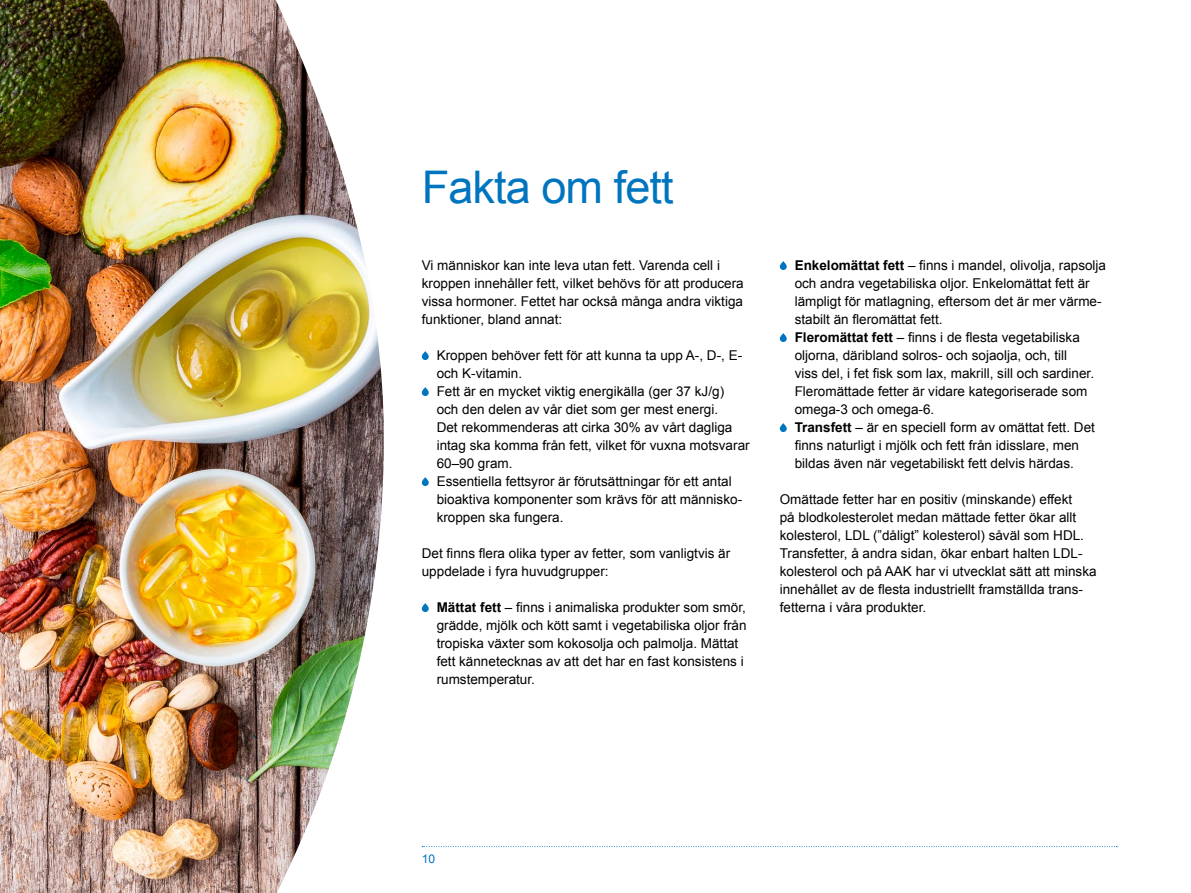
<style>
.page{position:relative;width:1191px;height:893px;background:#fff}
.page>*{position:absolute;margin:0;border:0;box-sizing:border-box;transform-origin:0 0}
.t1{font:45px "Arial";letter-spacing:-.02em;color:#0075bf}
.t2{font:13.5px/18px "Arial";color:#000}
.t3{font:12px "Arial";color:#0075bf}
.s1{font-weight:700}
</style>
<div class="page">
<svg style="left:422px;top:846px;width:695px;height:1px"></svg>
<img style="left:0;top:0;width:384px;height:893px">
<svg style="left:422px;top:351px;width:7px;height:9px"></svg>
<svg style="left:422px;top:387px;width:7px;height:9px"></svg>
<svg style="left:422px;top:477px;width:7px;height:9px"></svg>
<svg style="left:422px;top:603px;width:7px;height:9px"></svg>
<svg style="left:780px;top:261px;width:6px;height:9px"></svg>
<svg style="left:780px;top:333px;width:6px;height:9px"></svg>
<svg style="left:780px;top:423px;width:6px;height:9px"></svg>
<h1 class="t1" style="left:422px;top:158px;width:253px">Fakta om fett</h1>
<p class="t2" style="left:422px;top:256px;width:323px">Vi människor kan inte leva utan fett. Varenda cell i kroppen innehåller fett, vilket behövs för att producera vissa hormoner. Fettet har också många andra viktiga funktioner, bland annat:</p>
<p class="t2" style="left:437px;top:346px;width:314px">Kroppen behöver fett för att kunna ta upp A-, D-, E&shy;och K-vitamin.<br>Fett är en mycket viktig energikälla (ger 37 kJ/g)<br>och den delen av vår diet som ger mest energi.<br>Det rekommenderas att cirka 30% av vårt dagliga intag ska komma från fett, vilket för vuxna motsvarar 60–90 gram.<br>Essentiella fettsyror är förutsättningar för ett antal bioaktiva komponenter som krävs för att människo&shy;kroppen ska fungera.</p>
<p class="t2" style="left:422px;top:544px;width:310px">Det finns flera olika typer av fetter, som vanligtvis är uppdelade i fyra huvudgrupper:</p>
<p class="t2" style="left:437px;top:598px;width:311px"><span class="s1">Mättat fett</span> – finns i animaliska produkter som smör, grädde, mjölk och kött samt i vegetabiliska oljor från tropiska växter som kokosolja och palmolja. Mättat fett kännetecknas av att det har en fast konsistens i rumstemperatur.</p>
<p class="t2" style="left:794px;top:256px;width:313px"><span class="s1">Enkelomättat fett</span> – finns i mandel, olivolja, rapsolja och andra vegetabiliska oljor. Enkelomättat fett är lämpligt för matlagning, eftersom det är mer värme&shy;stabilt än fleromättat fett.<br><span class="s1">Fleromättat fett</span> – finns i de flesta vegetabiliska oljorna, däribland solros- och sojaolja, och, till<br>viss del, i fet fisk som lax, makrill, sill och sardiner.<br>Fleromättade fetter är vidare kategoriserade som omega-3 och omega-6.<br><span class="s1">Transfett</span> – är en speciell form av omättat fett. Det finns naturligt i mjölk och fett från idisslare, men bildas även när vegetabiliskt fett delvis härdas.</p>
<p class="t2" style="left:780px;top:490px;width:318px">Omättade fetter har en positiv (minskande) effekt<br>på blodkolesterolet medan mättade fetter ökar allt kolesterol, LDL (”dåligt” kolesterol) såväl som HDL.<br>Transfetter, å andra sidan, ökar enbart halten LDL&shy;kolesterol och på AAK har vi utvecklat sätt att minska innehållet av de flesta industriellt framställda trans&shy;fetterna i våra produkter.</p>
<p class="t3" style="left:422px;top:851px;width:15px">10</p>
</div>
